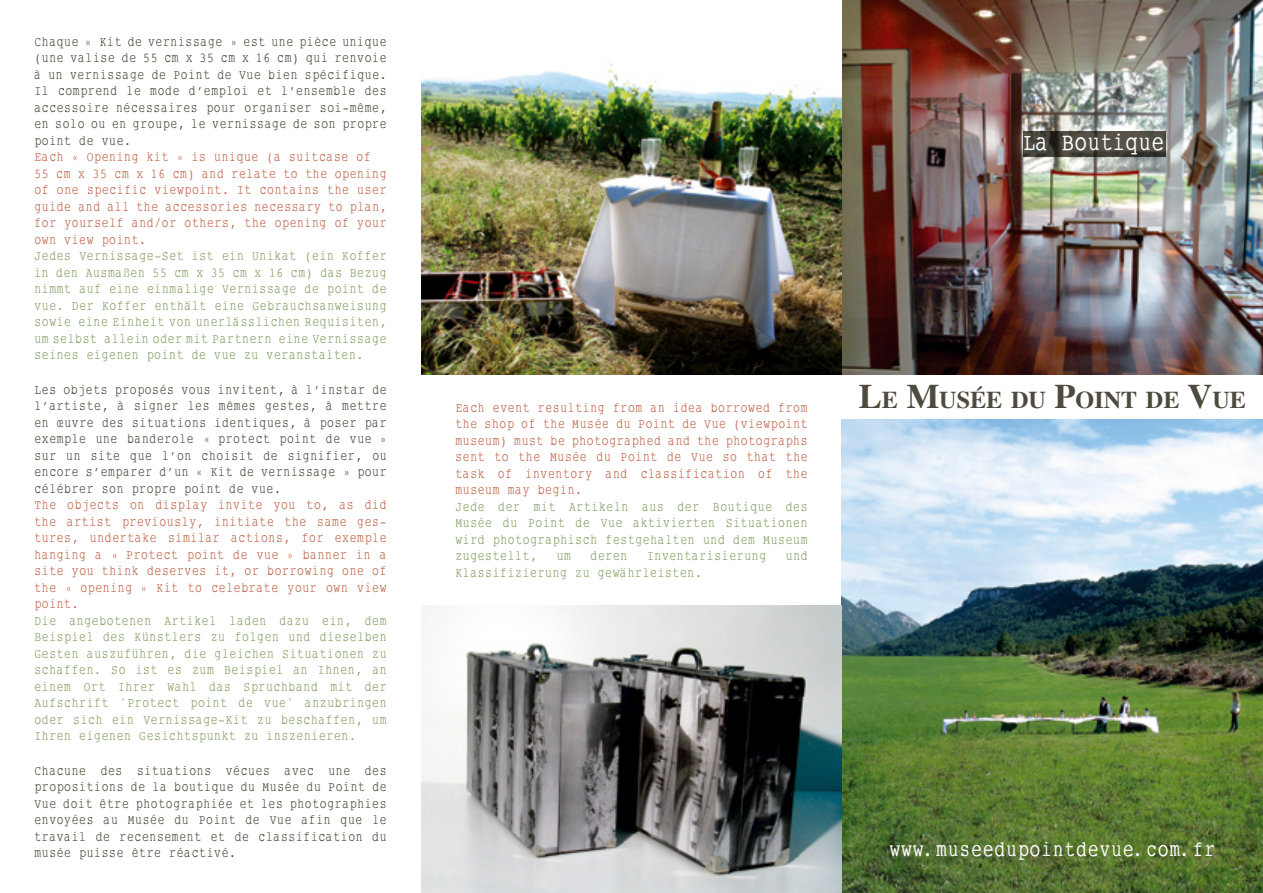
<style>
.page{position:relative;width:1263px;height:893px;background:#fff}
.page>*{position:absolute;margin:0;border:0;box-sizing:border-box;transform-origin:0 0}
.t1{font:700 24.15px "Times";color:#4e4a3d}
.t2{font:500 24.15px "Small Type Writing";letter-spacing:-.02em;color:#fff}
.t3{font:500 21px "Small Type Writing";color:#fff}
.t4{font:13.5px/16.5px "Small Type Writing";color:#87a167;text-align:justify}
.t5{font:13.5px/16.5px "Small Type Writing";color:#4e4a3d;text-align:justify}
.Body_Text{font:13.5px/16.5px "Small Type Writing";color:#bf664c;text-align:justify}
.s1{font-size:34.5px}
</style>
<div class="page">
<img style="left:421px;top:0;width:842px;height:374px">
<svg style="left:1023px;top:132px;width:143px;height:25px;background:#4a473d"></svg>
<img style="left:842px;top:420px;width:421px;height:473px">
<img style="left:421px;top:606px;width:421px;height:287px">
<p class="t5" style="left:34px;top:34px;width:354px">Chaque « Kit de vernissage » est une pièce unique (une valise de 55 cm x 35 cm x 16 cm) qui renvoie à un vernissage de Point de Vue bien spécifique.<br>Il comprend le mode d’emploi et l’ensemble des accessoire nécessaires pour organiser soi-même, en solo ou en groupe, le vernissage de son propre point de vue.</p>
<p class="Body_Text" style="left:34px;top:150px;width:339px">Each « Opening kit » is unique (a suitcase of</p>
<p class="Body_Text" style="left:34px;top:166px;width:354px">55 cm x 35 cm x 16 cm) and relate to the opening of one specific viewpoint. It contains the user guide and all the accessories necessary to plan, for yourself and/or others, the opening of your own view point.</p>
<p class="t4" style="left:34px;top:249px;width:354px">Jedes Vernissage-Set ist ein Unikat (ein Koffer in den Ausmaßen 55 cm x 35 cm x 16 cm) das Bezug nimmt auf eine einmalige Vernissage de point de vue. Der Koffer enthält eine Gebrauchsanweisung sowie eine Einheit von unerlässlichen Requisiten, um selbst allein oder mit Partnern eine Vernissage seines eigenen point de vue zu veranstalten.</p>
<p class="t5" style="left:34px;top:382px;width:354px">Les objets proposés vous invitent, à l’instar de l’artiste, à signer les mêmes gestes, à mettre en œuvre des situations identiques, à poser par exemple une banderole « protect point de vue » sur un site que l’on choisit de signifier, ou encore s’emparer d’un « Kit de vernissage » pour célébrer son propre point de vue.</p>
<p class="Body_Text" style="left:34px;top:498px;width:354px">The objects on display invite you to, as did the artist previously, initiate the same ges&shy;tures, undertake similar actions, for exemple hanging a « Protect point de vue » banner in a site you think deserves it, or borrowing one of the « opening » Kit to celebrate your own view point.</p>
<p class="t4" style="left:34px;top:613px;width:354px">Die angebotenen Artikel laden dazu ein, dem Beispiel des Künstlers zu folgen und dieselben Gesten auszuführen, die gleichen Situationen zu schaffen. So ist es zum Beispiel an Ihnen, an einem Ort Ihrer Wahl das Spruchband mit der Aufschrift 'Protect point de vue' anzubringen oder sich ein Vernissage-Kit zu beschaffen, um Ihren eigenen Gesichtspunkt zu inszenieren.</p>
<p class="t5" style="left:34px;top:763px;width:354px">Chacune des situations vécues avec une des propositions de la boutique du Musée du Point de Vue doit être photographiée et les photographies envoyées au Musée du Point de Vue afin que le travail de recensement et de classification du musée puisse être réactivé.</p>
<h1 class="t2" style="left:1022px;top:129px;width:144px">La Boutique</h1>
<p class="Body_Text" style="left:455px;top:400px;width:354px">Each event resulting from an idea borrowed from the shop of the Musée du Point de Vue (viewpoint museum) must be photographed and the photographs sent to the Musée du Point de Vue so that the task of inventory and classification of the museum may begin.</p>
<p class="t4" style="left:455px;top:499px;width:354px">Jede der mit Artikeln aus der Boutique des Musée du Point de Vue aktivierten Situationen wird photographisch festgehalten und dem Museum zugestellt,</p>
<p class="t4" style="left:556px;top:549px;width:16px">um</p>
<p class="t4" style="left:590px;top:549px;width:39px">deren</p>
<p class="t4" style="left:647px;top:549px;width:121px">Inventarisierung</p>
<p class="t4" style="left:785px;top:549px;width:24px">und</p>
<p class="t4" style="left:455px;top:565px;width:249px">Klassifizierung zu gewährleisten.</p>
<p class="t1" style="left:859px;top:377px;width:388px"><span class="s1">L</span>E <span class="s1">M</span>USÉE DU <span class="s1">P</span>OINT DE <span class="s1">V</span>UE</p>
<p class="t3" style="left:889px;top:838px;width:328px">www.museedupointdevue.com.fr</p>
</div>
